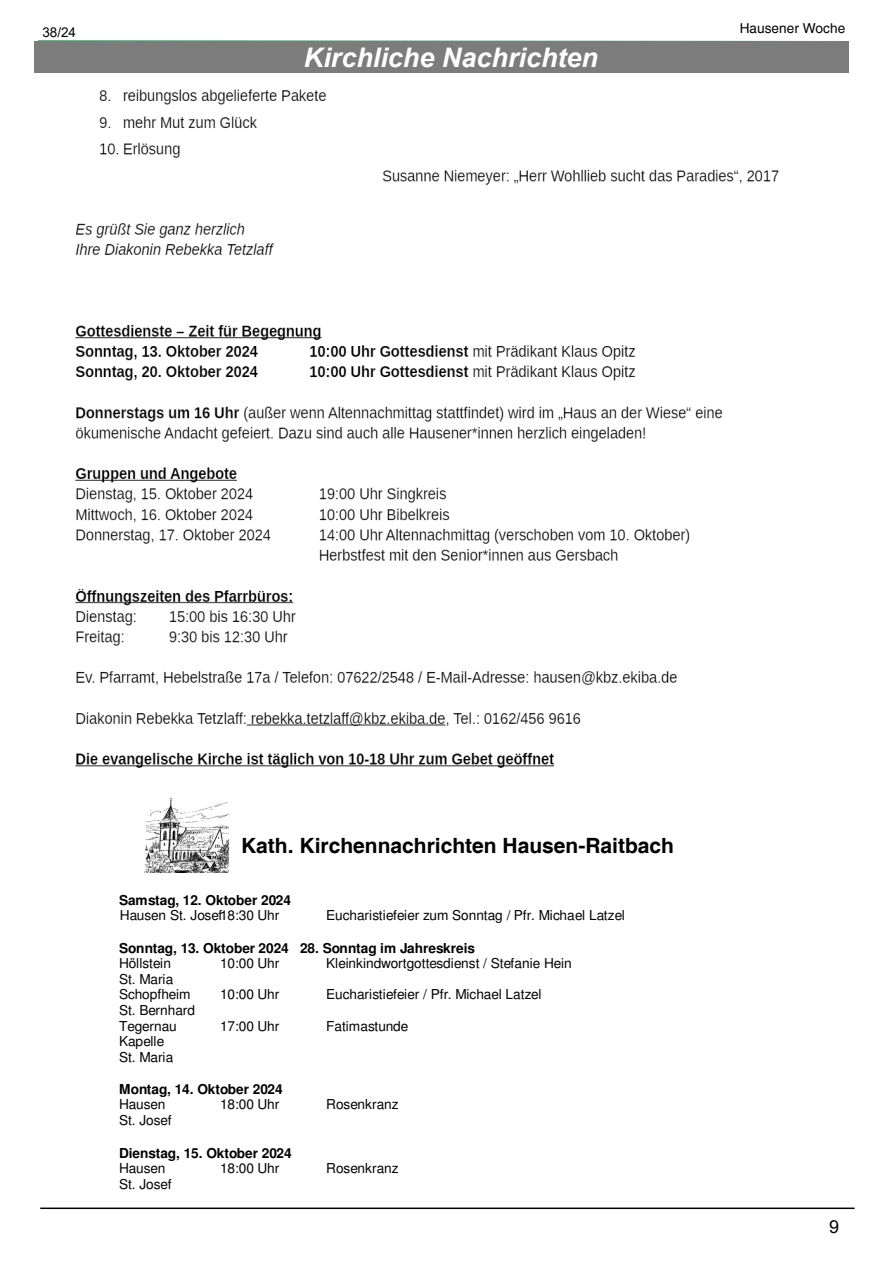
<style>
.page{position:relative;width:893px;height:1263px;background:#fff}
.page>*{position:absolute;margin:0;border:0;box-sizing:border-box;transform-origin:0 0}
.t1{font:italic 700 27px "Arial";color:#fff}
.t2{font:700 21px "Helvetica";color:#000}
.t3{font:18px "Arial";color:#000}
.t4{font:13.65px/15.5px "Helvetica";letter-spacing:-.005em;color:#000}
.t5{font:700 13.65px "Helvetica";letter-spacing:-.005em;color:#000}
.t6{font:13.5px "Arial";color:#000}
</style>
<div class="page">
<hr style="left:40px;top:1208px;width:814px;height:1px;background:#000">
<svg style="left:37px;top:40px;width:810px;height:2px;background:#98a8a1"></svg>
<div style="left:34px;top:42px;width:814px;height:31px;background:#7c7c7c"></div>
<img style="left:75px;top:89px;width:704px;height:679px">
<img style="left:144px;top:797px;width:84px;height:75px">
<p class="t6" style="left:42px;top:28px;width:35px">38/24</p>
<h1 class="t1" style="left:304px;top:47px;width:296px">Kirchliche Nachrichten</h1>
<p class="t4" style="left:740px;top:22px;width:107px">Hausener Woche</p>
<h2 class="t2" style="left:241px;top:838px;width:434px">Kath. Kirchennachrichten Hausen-Raitbach</h2>
<p class="t5" style="left:119px;top:895px;width:173px">Samstag, 12. Oktober 2024</p>
<p class="t4" style="left:120px;top:909px;width:161px">Hausen St. Josef18:30 Uhr</p>
<p class="t4" style="left:326px;top:909px;width:300px">Eucharistiefeier zum Sonntag / Pfr. Michael Latzel</p>
<p class="t5" style="left:119px;top:943px;width:357px">Sonntag, 13. Oktober 2024 28. Sonntag im Jahreskreis</p>
<p class="t4" style="left:119px;top:957px;width:56px">Höllstein<br>St. Maria</p>
<p class="t4" style="left:220px;top:957px;width:61px">10:00 Uhr</p>
<p class="t4" style="left:326px;top:957px;width:247px">Kleinkindwortgottesdienst / Stefanie Hein</p>
<p class="t4" style="left:119px;top:988px;width:78px">Schopfheim<br>St. Bernhard</p>
<p class="t4" style="left:220px;top:988px;width:61px">10:00 Uhr</p>
<p class="t4" style="left:326px;top:988px;width:217px">Eucharistiefeier / Pfr. Michael Latzel</p>
<p class="t4" style="left:119px;top:1019px;width:59px">Tegernau<br>Kapelle<br>St. Maria</p>
<p class="t4" style="left:220px;top:1019px;width:61px">17:00 Uhr</p>
<p class="t4" style="left:326px;top:1019px;width:84px">Fatimastunde</p>
<p class="t5" style="left:119px;top:1084px;width:165px">Montag, 14. Oktober 2024</p>
<p class="t4" style="left:119px;top:1098px;width:54px">Hausen<br>St. Josef</p>
<p class="t4" style="left:220px;top:1098px;width:61px">18:00 Uhr</p>
<p class="t4" style="left:326px;top:1098px;width:74px">Rosenkranz</p>
<p class="t5" style="left:119px;top:1148px;width:174px">Dienstag, 15. Oktober 2024</p>
<p class="t4" style="left:119px;top:1162px;width:54px">Hausen<br>St. Josef</p>
<p class="t4" style="left:220px;top:1162px;width:61px">18:00 Uhr</p>
<p class="t4" style="left:326px;top:1162px;width:74px">Rosenkranz</p>
<h3 class="t3" style="left:829px;top:1220px;width:12px">9</h3>
</div>
